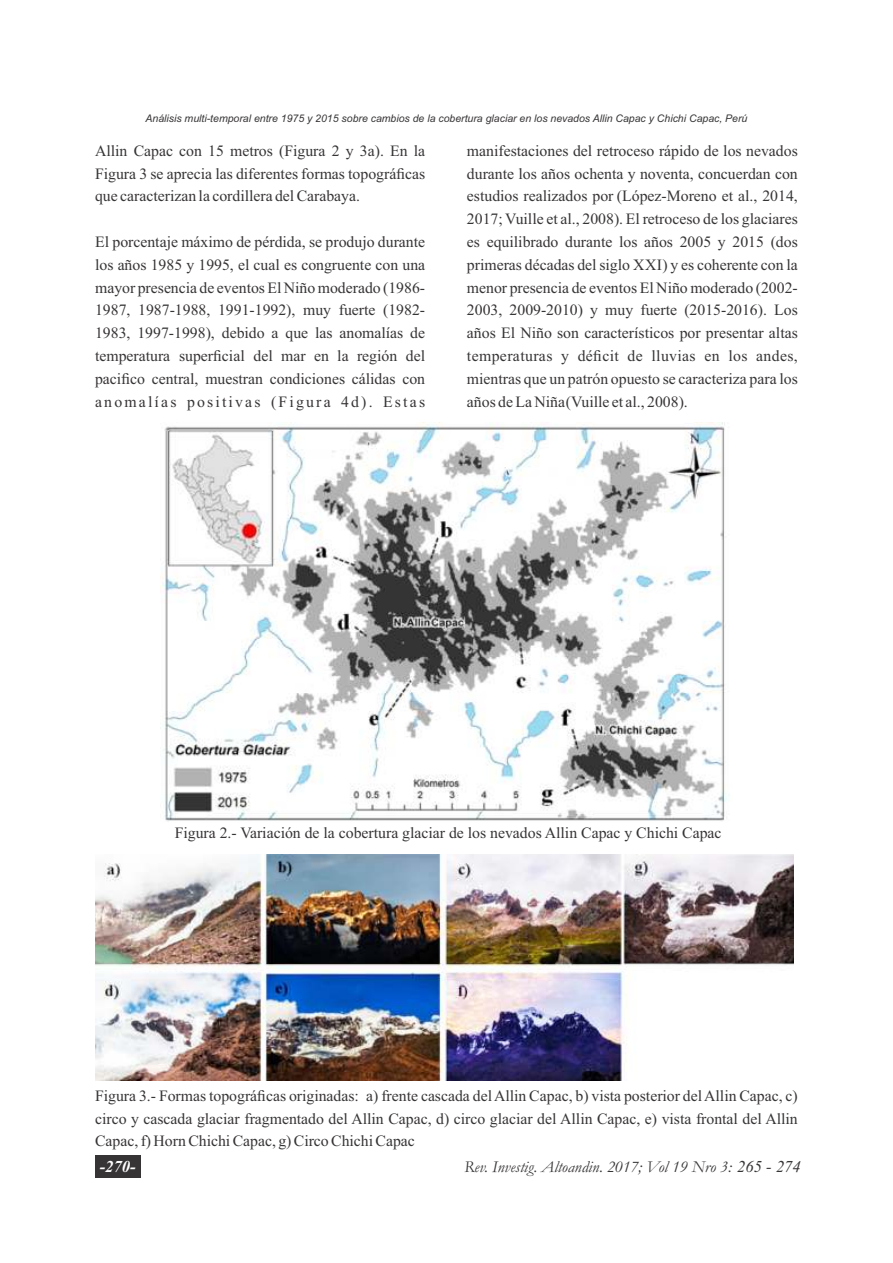
<style>
.page{position:relative;width:893px;height:1263px;background:#fff}
.page>*{position:absolute;margin:0;border:0;box-sizing:border-box;transform-origin:0 0}
.t1{font:italic 16.65px "Garamond";color:#373435}
.t2{font:italic 700 16.65px "Times New Roman";color:#fefefe}
.t3{font:15.75px/22.8px "Times New Roman";color:#373435;text-align:justify}
.t4{font:italic 10.5px "Arial";color:#373435}
.s1{font-family:"Times New Roman"}
</style>
<div class="page">
<img style="left:161px;top:422px;width:566px;height:399px">
<img style="left:95px;top:854px;width:698px;height:226px">
<div style="left:95px;top:1155px;width:45px;height:23px;background:#373435"></div>
<p class="t4" style="left:145px;top:114px;width:603px">Análisis multi-temporal entre 1975 y 2015 sobre cambios de la cobertura glaciar en los nevados Allin Capac y Chichi Capac, Perú</p>
<p class="t3" style="left:95px;top:141px;width:332px">Allin Capac con 15 metros (Figura 2 y 3a). En la Figura 3 se aprecia las diferentes formas topográficas que caracterizan la cordillera del Carabaya.</p>
<p class="t3" style="left:95px;top:232px;width:332px">El porcentaje máximo de pérdida, se produjo durante los años 1985 y 1995, el cual es congruente con una mayor presencia de eventos El Niño moderado (1986- 1987, 1987-1988, 1991-1992), muy fuerte (1982- 1983, 1997-1998), debido a que las anomalías de temperatura superficial del mar en la región del pacifico central, muestran condiciones cálidas con anomalías positivas (Figura 4d). Estas</p>
<p class="t3" style="left:467px;top:141px;width:332px">manifestaciones del retroceso rápido de los nevados durante los años ochenta y noventa, concuerdan con estudios realizados por (López-Moreno et al., 2014, 2017; Vuille et al., 2008). El retroceso de los glaciares es equilibrado durante los años 2005 y 2015 (dos primeras décadas del siglo XXI) y es coherente con la menor presencia de eventos El Niño moderado (2002- 2003, 2009-2010) y muy fuerte (2015-2016). Los años El Niño son característicos por presentar altas temperaturas y déficit de lluvias en los andes, mientras que un patrón opuesto se caracteriza para los años de La Niña (Vuille et al., 2008).</p>
<p class="t3" style="left:175px;top:823px;width:548px">Figura 2.- Variación de la cobertura glaciar de los nevados Allin Capac y Chichi Capac</p>
<p class="t3" style="left:95px;top:1086px;width:704px">Figura 3.- Formas topográficas originadas: a) frente cascada del Allin Capac, b) vista posterior del Allin Capac, c) circo y cascada glaciar fragmentado del Allin Capac, d) circo glaciar del Allin Capac, e) vista frontal del Allin Capac, f) Horn Chichi Capac, g) Circo Chichi Capac</p>
<p class="t2" style="left:100px;top:1161px;width:37px">-270-</p>
<p class="t1" style="left:464px;top:1161px;width:338px">Rev. Investig. Altoandin. 2017; Vol 19 Nro 3: <span class="s1">265 - 274</span></p>
</div>
